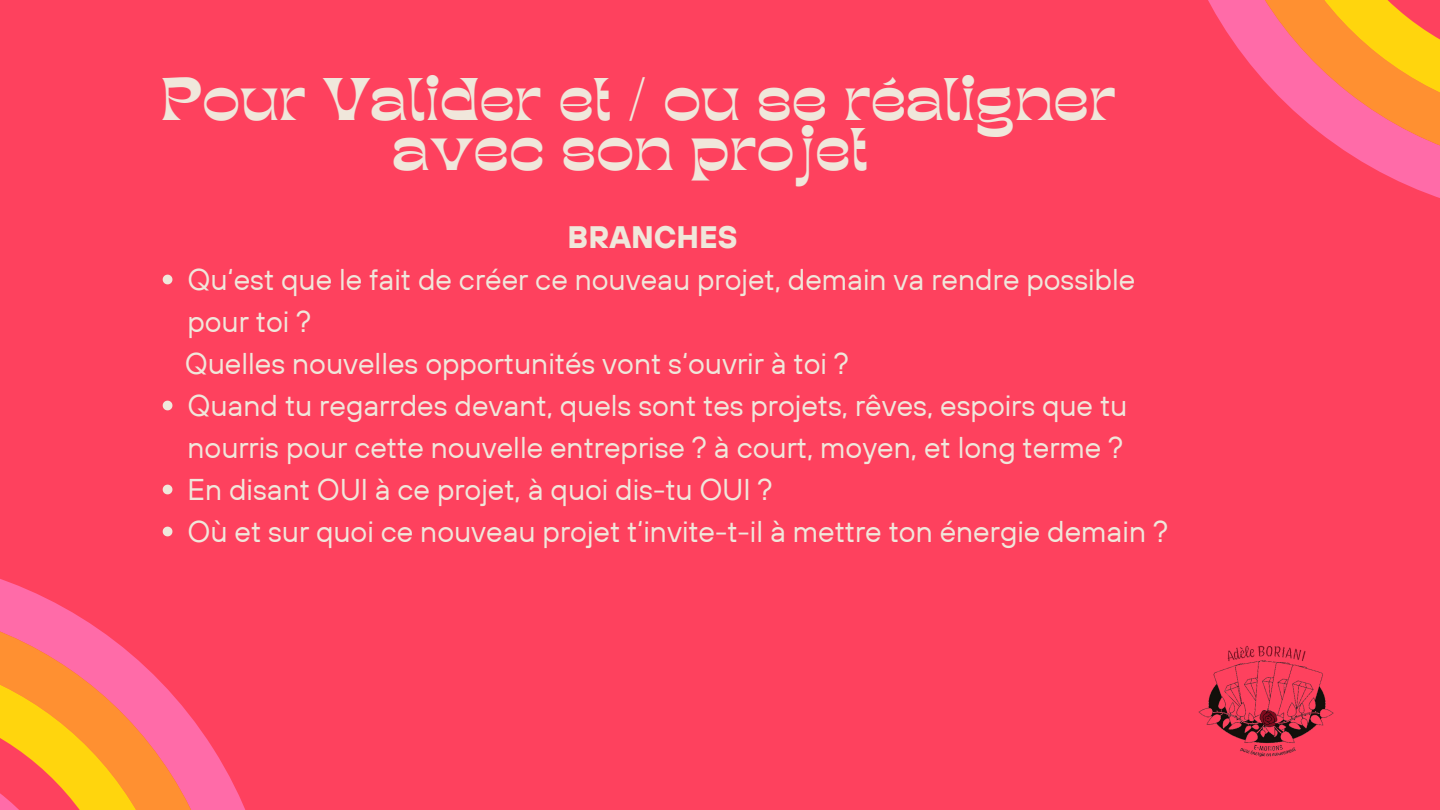
<style>
.page{position:relative;width:1440px;height:810px;background:#fe415e}
.page>*{position:absolute;margin:0;border:0;box-sizing:border-box;transform-origin:0 0}
.t1{font:42px/50.2px "TANKINDRED Display";color:#f0e7db;text-align:center}
.t2{font:700 31px "TT Hoves";color:#f0e7db}
.t3{font:30px/42px "TT Hoves";color:#f0e7db}
</style>
<div class="page">
<svg style="left:1208px;top:0;width:232px;height:198px"></svg>
<svg style="left:0;top:531px;width:246px;height:279px"></svg>
<svg style="left:163px;top:275px;width:9px;height:9px"></svg>
<svg style="left:163px;top:401px;width:9px;height:9px"></svg>
<svg style="left:163px;top:485px;width:9px;height:9px"></svg>
<svg style="left:163px;top:527px;width:9px;height:9px"></svg>
<img style="left:1198px;top:645px;width:136px;height:112px">
<h1 class="t1" style="left:161px;top:81px;width:956px">Pour Valider et / ou se réaligner avec son projet</h1>
<p class="t2" style="left:568px;top:217px;width:172px">BRANCHES</p>
<p class="t3" style="left:185px;top:258px;width:985px">Qu‘est que le fait de créer ce nouveau projet, demain va rendre possible pour toi ?<br>Quelles nouvelles opportunités vont s‘ouvrir à toi ?<br>Quand tu regarrdes devant, quels sont tes projets, rêves, espoirs que tu nourris pour cette nouvelle entreprise ? à court, moyen, et long terme ?<br>En disant OUI à ce projet, à quoi dis-tu OUI ?<br>Où et sur quoi ce nouveau projet t‘invite-t-il à mettre ton énergie demain ?</p>
</div>
